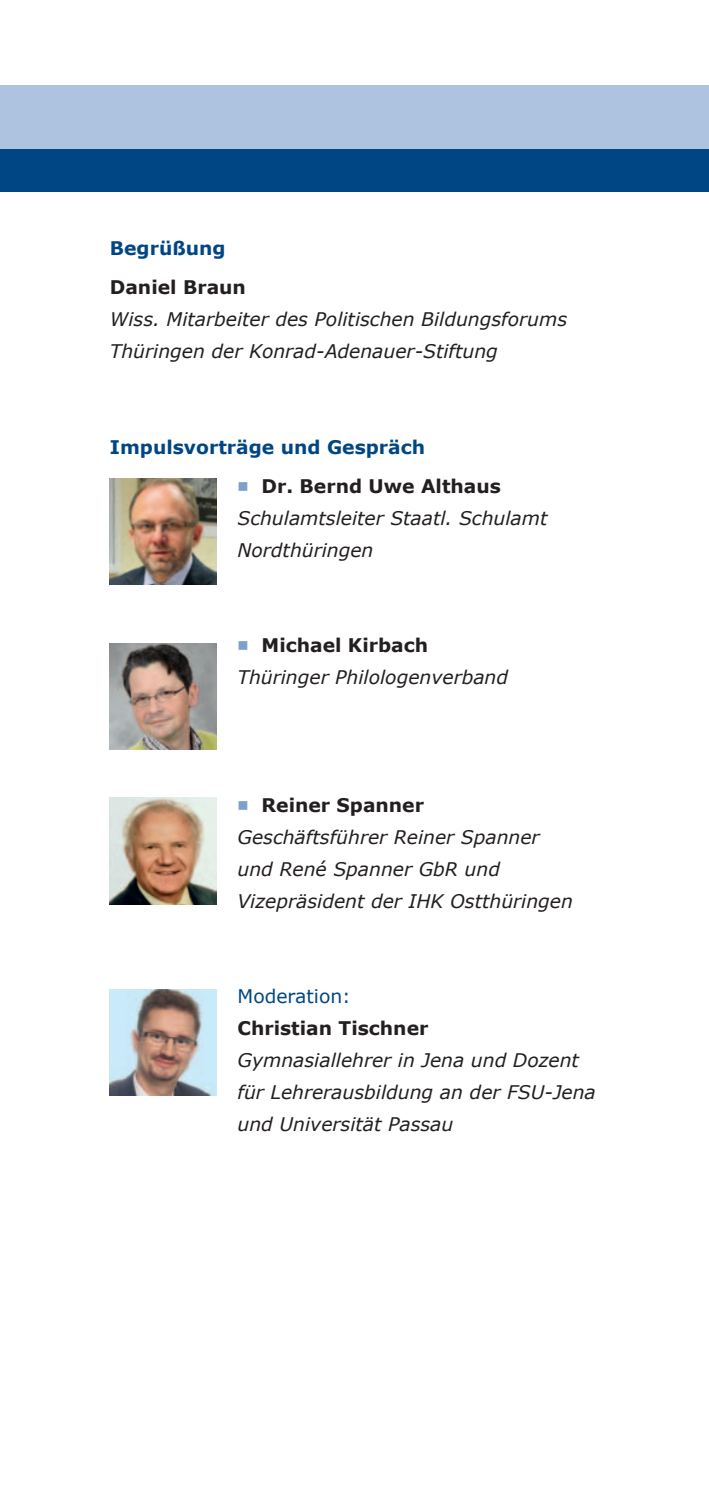
<style>
.page{position:relative;width:709px;height:1489px;background:#fff}
.page>*{position:absolute;margin:0;border:0;box-sizing:border-box;transform-origin:0 0}
.t1{font:italic 18.75px/32px "Verdana";color:#231f20}
.t2{font:700 18.75px "Verdana";color:#004684}
.t3{font:700 18.75px "Verdana";color:#231f20}
.t4{font:18.75px "Verdana";color:#004684}
.s1{color:#7da0cc}
.s2{font-weight:700;font-style:normal}
</style>
<div class="page">
<div style="left:0;top:149px;width:709px;height:42px;background:#004684"></div>
<div style="left:0;top:85px;width:709px;height:64px;background:#aec3e0"></div>
<img style="left:110px;top:478px;width:106px;height:107px">
<img style="left:110px;top:643px;width:106px;height:106px">
<img style="left:110px;top:989px;width:106px;height:106px">
<img style="left:110px;top:797px;width:106px;height:107px">
<p class="t2" style="left:110px;top:236px;width:117px">Begrüßung</p>
<p class="t3" style="left:110px;top:275px;width:137px">Daniel Braun</p>
<p class="t1" style="left:110px;top:303px;width:459px">Wiss. Mitarbeiter des Politischen Bildungsforums<br>Thüringen der Konrad-Adenauer-Stiftung</p>
<p class="t2" style="left:110px;top:435px;width:317px">Impulsvorträge und Gespräch</p>
<p class="t1" style="left:237px;top:469px;width:311px"><span class="s1">■</span> <span class="s2">Dr. Bernd Uwe Althaus<br></span>Schulamtsleiter Staatl. Schulamt<br>Nordthüringen</p>
<p class="t1" style="left:237px;top:629px;width:272px"><span class="s1">■</span> <span class="s2">M ichael Kirbach<br></span>Thüringer Philologenverband</p>
<p class="t1" style="left:237px;top:788px;width:337px"><span class="s1">■</span> <span class="s2">Reiner Spanner<br></span>Geschäftsführer Reiner Spanner und René Spanner GbR und<br>Vizepräsident der IHK Ostthüringen</p>
<p class="t4" style="left:237px;top:984px;width:115px">Moderation:</p>
<p class="t3" style="left:237px;top:1016px;width:192px">Christian Tischner</p>
<p class="t1" style="left:237px;top:1043px;width:360px">Gymnasiallehrer in Jena und Dozent für Lehrerausbildung an der FSU-Jena und Universität Passau</p>
</div>
